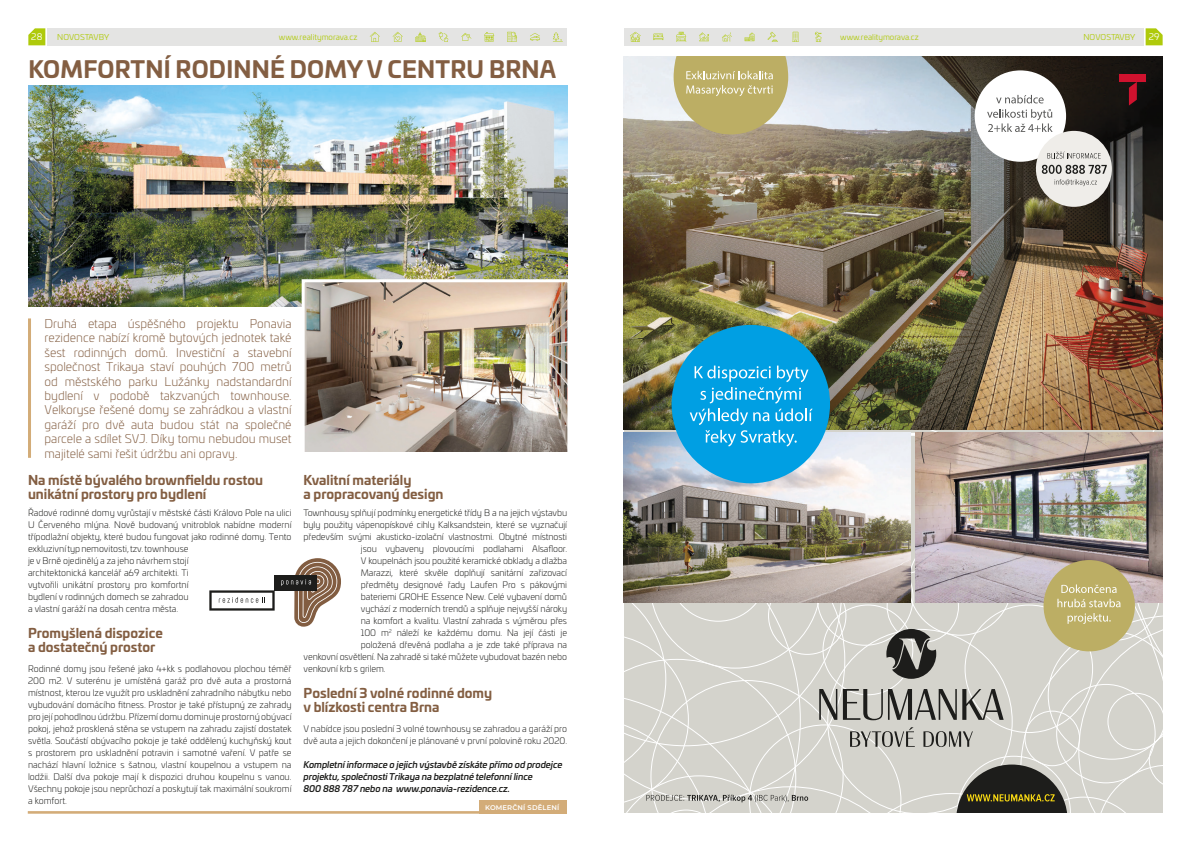
<style>
.page{position:relative;width:1191px;height:842px;background:#fff}
.page>*{position:absolute;margin:0;border:0;box-sizing:border-box;transform-origin:0 0}
.t1{font:700 23px "Univia Pro";letter-spacing:.01em;color:#835e42}
.t2{font:700 13px/14px "Univia Pro";color:#835e42}
.t3{font:300 12px/14.4px "Univia Pro";color:#835e42;text-align:justify}
.t4{font:300 9px/12px "Univia Pro";letter-spacing:-.01em;color:#1d1d1b}
.t5{font:italic 500 9px/12px "Univia Pro";letter-spacing:-.01em;color:#1d1d1b}
.t6{font:9px "Univia Pro";color:#fff}
.t7{font:8px "Univia Pro";color:#afca0b}
.t8{font:600 6.8px "Montserrat";letter-spacing:.02em;color:#fff}
</style>
<div class="page">
<div style="left:47px;top:28px;width:520px;height:17px;background:#e4e4e3"></div>
<svg style="left:28px;top:28px;width:17px;height:17px"></svg>
<svg style="left:370px;top:32px;width:10px;height:10px"></svg>
<svg style="left:392px;top:32px;width:11px;height:10px"></svg>
<svg style="left:438px;top:32px;width:10px;height:10px"></svg>
<svg style="left:415px;top:32px;width:11px;height:10px"></svg>
<svg style="left:461px;top:33px;width:10px;height:8px"></svg>
<svg style="left:507px;top:32px;width:10px;height:10px"></svg>
<svg style="left:530px;top:33px;width:10px;height:8px"></svg>
<svg style="left:553px;top:32px;width:9px;height:9px"></svg>
<svg style="left:484px;top:32px;width:10px;height:10px"></svg>
<div style="left:624px;top:28px;width:519px;height:17px;background:#e4e4e3"></div>
<svg style="left:1145px;top:28px;width:17px;height:17px"></svg>
<svg style="left:699px;top:32px;width:10px;height:9px"></svg>
<svg style="left:653px;top:34px;width:10px;height:6px"></svg>
<svg style="left:744px;top:32px;width:11px;height:9px"></svg>
<svg style="left:815px;top:32px;width:7px;height:10px"></svg>
<svg style="left:630px;top:32px;width:11px;height:10px"></svg>
<svg style="left:676px;top:32px;width:10px;height:10px"></svg>
<svg style="left:767px;top:32px;width:10px;height:10px"></svg>
<svg style="left:722px;top:32px;width:10px;height:9px"></svg>
<svg style="left:792px;top:32px;width:7px;height:10px"></svg>
<img style="left:28px;top:86px;width:539px;height:220px">
<div style="left:28px;top:811px;width:539px;height:3px;background:#d3ac78;border:1px solid #d3ac78"></div>
<div style="left:479px;top:800px;width:88px;height:14px;background:#d3ac78"></div>
<hr style="left:28px;top:318px;width:3px;height:140px;background:#d3ac78">
<img style="left:306px;top:283px;width:260px;height:168px">
<div style="left:302px;top:279px;width:268px;height:176px;border:3px solid #fff"></div>
<div style="left:275px;top:575px;width:42px;height:15px;background:#1d1d1b"></div>
<svg style="left:281px;top:558px;width:60px;height:69px"></svg>
<svg style="left:209px;top:590px;width:66px;height:21px"></svg>
<img style="left:624px;top:57px;width:538px;height:309px">
<div style="left:671px;top:325px;width:159px;height:158px;background:#009fe3;border-radius:50%"></div>
<div style="left:974px;top:70px;width:92px;height:92px;background:#fff;border-radius:50%"></div>
<svg style="left:996px;top:95px;width:47px;height:8px"></svg>
<svg style="left:987px;top:109px;width:65px;height:23px"></svg>
<div style="left:1036px;top:131px;width:75px;height:76px;background:#efede9;border-radius:50%"></div>
<svg style="left:1047px;top:152px;width:53px;height:7px"></svg>
<svg style="left:1041px;top:165px;width:65px;height:21px"></svg>
<svg style="left:673px;top:57px;width:115px;height:77px"></svg>
<svg style="left:1129px;top:82px;width:7px;height:24px"></svg>
<div style="left:1119px;top:74px;width:27px;height:8px;background:#d0122e"></div>
<img style="left:624px;top:366px;width:539px;height:447px">
<p class="t6" style="left:31px;top:31px;width:13px">28</p>
<p class="t7" style="left:57px;top:31px;width:53px">NOVOSTAVBY</p>
<p class="t7" style="left:279px;top:31px;width:80px">www.realitymorava.cz</p>
<p class="t7" style="left:840px;top:31px;width:80px">www.realitymorava.cz</p>
<p class="t7" style="left:1083px;top:31px;width:53px">NOVOSTAVBY</p>
<p class="t6" style="left:1148px;top:31px;width:12px">29</p>
<h1 class="t1" style="left:28px;top:51px;width:529px">KOMFORTNÍ RODINNÉ DOMY V CENTRU BRNA</h1>
<p class="t3" style="left:44px;top:316px;width:249px">Druhá etapa úspěšného projektu Ponavia rezidence nabízí kromě bytových jednotek také šest rodinných domů. Investiční a stavební společnost Trikaya staví pouhých 700 metrů od městského parku Lužánky nadstandardní bydlení v podobě takzvaných townhouse.<br>Velkoryse řešené domy se zahrádkou a vlastní garáží pro dvě auta budou stát na společné parcele a sdílet SVJ. Díky tomu nebudou muset majitelé sami řešit údržbu ani opravy.</p>
<h2 class="t2" style="left:28px;top:472px;width:237px">Na místě bývalého brownfieldu rostou unikátní prostory pro bydlení</h2>
<p class="t4" style="left:28px;top:506px;width:265px">Řadové rodinné domy vyrůstají v městské části Královo Pole na ulici U Červeného mlýna. Nově budovaný vnitroblok nabídne moderní třípodlažní objekty, které budou fungovat jako rodinné domy. Tento exkluzivní typ nemovitosti, tzv. townhouse<br>je v Brně ojedinělý a za jeho návrhem stojí<br>architektonická kancelář a69 architekti. Ti<br>vytvořili unikátní prostory pro komfortní<br>bydlení v rodinných domech se zahradou<br>a vlastní garáží na dosah centra města.</p>
<h2 class="t2" style="left:28px;top:625px;width:136px">Promyšlená dispozice a dostatečný prostor</h2>
<p class="t4" style="left:28px;top:662px;width:265px;text-align:justify">Rodinné domy jsou řešené jako 4+kk s podlahovou plochou téměř 200 m2. V suterénu je umístěná garáž pro dvě auta a prostorná místnost, kterou lze využít pro uskladnění zahradního nábytku nebo vybudování domácího fitness. Prostor je také přístupný ze zahrady pro její pohodlnou údržbu. Přízemí domu dominuje prostorný obývací pokoj, jehož prosklená stěna se vstupem na zahradu zajistí dostatek světla. Součástí obývacího pokoje je také oddělený kuchyňský kout s prostorem pro uskladnění potravin i samotné vaření. V patře se nachází hlavní ložnice s šatnou, vlastní koupelnou a vstupem na lodžii. Další dva pokoje mají k dispozici druhou koupelnu s vanou.<br>Všechny pokoje jsou neprůchozí a poskytují tak maximální soukromí a komfort.</p>
<h2 class="t2" style="left:303px;top:472px;width:141px">Kvalitní materiály<br>a propracovaný design</h2>
<p class="t4" style="left:303px;top:506px;width:265px">Townhousy splňují podmínky energetické třídy B a na jejich výstavbu</p>
<p class="t4" style="left:303px;top:518px;width:265px">byly použity vápenopískové cihly Kalksandstein, které se vyznačují</p>
<p class="t4" style="left:303px;top:530px;width:265px">především svými akusticko-izolační vlastnostmi. Obytné místnosti</p>
<p class="t4" style="left:361px;top:542px;width:208px">jsou vybaveny plovoucími podlahami Alsafloor.</p>
<p class="t4" style="left:361px;top:554px;width:208px">V koupelnách jsou použité keramické obklady a dlažba</p>
<p class="t4" style="left:361px;top:566px;width:208px">Marazzi, které skvěle doplňují sanitární zařizovací</p>
<p class="t4" style="left:361px;top:578px;width:208px">předměty designové řady Laufen Pro s pákovými</p>
<p class="t4" style="left:361px;top:590px;width:208px">bateriemi GROHE Essence New. Celé vybavení domů</p>
<p class="t4" style="left:361px;top:602px;width:208px">vychází z moderních trendů a splňuje nejvyšší nároky</p>
<p class="t4" style="left:361px;top:614px;width:208px">na komfort a kvalitu. Vlastní zahrada s výměrou přes</p>
<p class="t4" style="left:361px;top:626px;width:208px">100 m<sup>2</sup> náleží ke každému domu. Na její části je</p>
<p class="t4" style="left:361px;top:638px;width:208px">položená dřevěná podlaha a je zde také příprava na</p>
<p class="t4" style="left:303px;top:650px;width:265px">venkovní osvětlení. Na zahradě si také můžete vybudovat bazén nebo</p>
<p class="t4" style="left:303px;top:662px;width:84px">venkovní krb s grilem.</p>
<h2 class="t2" style="left:303px;top:685px;width:190px">Poslední 3 volné rodinné domy v blízkosti centra Brna</h2>
<p class="t4" style="left:303px;top:722px;width:265px">V nabídce jsou poslední 3 volné townhousy se zahradou a garáží pro dvě auta a jejich dokončení je plánované v první polovině roku 2020.</p>
<p class="t5" style="left:303px;top:758px;width:260px">Kompletní informace o jejich výstavbě získáte přímo od prodejce projektu, společnosti Trikaya na bezplatné telefonní lince<br>800 888 787 nebo na www.ponavia-rezidence.cz.</p>
<p class="t8" style="left:485px;top:802px;width:76px">KOMERČNÍ SDĚLENÍ</p>
</div>
